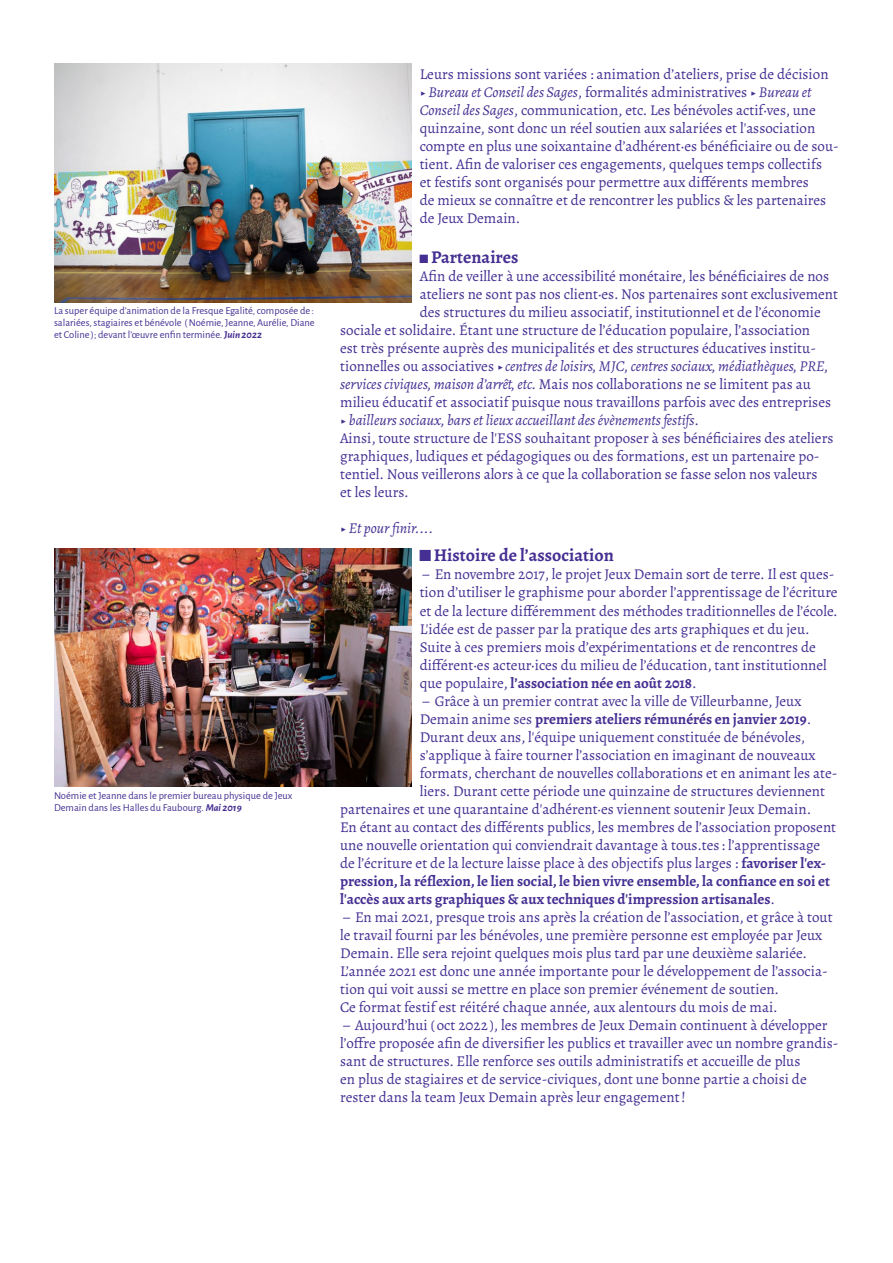
<style>
.page{position:relative;width:893px;height:1263px;background:#fff}
.page>*{position:absolute;margin:0;border:0;box-sizing:border-box;transform-origin:0 0}
.t1{font:700 18px "Alegreya";color:#452f92}
.t2{font:15px/18px "Alegreya";color:#452f92}
.t3{font:italic 15px "Alegreya";color:#452f92}
.t4{font:700 15px "Alegreya";color:#452f92}
.légende{font:10.5px/12px "Alegreya Sans";color:#452f92;text-align:justify}
.s1{font-weight:700;font-style:italic}
.s2{font-style:italic}
.s3{font-style:normal}
.s4{font-size:24px}
.s5{font-weight:700}
.s6{font-weight:400}
</style>
<div class="page">
<img style="left:54px;top:64px;width:357px;height:238px">
<img style="left:54px;top:549px;width:357px;height:237px">
<p class="légende" style="left:54px;top:304px;width:262px">La super équipe d’animation de la Fresque Egalité, composée de : salariées, stagiaires et bénévole ( Noémie, Jeanne, Aurélie, Diane et Coline ); devant l’œuvre enfin terminée. <span class="s1">Juin 2022</span></p>
<p class="légende" style="left:54px;top:789px;width:240px">Noémie et Jeanne dans le premier bureau physique de Jeux<br>Demain dans les Halles du Faubourg. <span class="s1">Mai 2019</span></p>
<p class="t2" style="left:420px;top:65px;width:421px">Leurs missions sont variées : animation d’ateliers, prise de décision<br><span class="s2">▶ Bureau et Conseil des Sages</span>, formalités administratives <span class="s2">▶ Bureau et Conseil des Sages</span>, communication, etc. Les bénévoles actif·ves, une quinzaine, sont donc un réel soutien aux salariées et l'association compte en plus une soixantaine d’adhérent·es bénéficiaire ou de sou&shy;tient. Afin de valoriser ces engagements, quelques temps collectifs<br>et festifs sont organisés pour permettre aux différents membres<br>de mieux se connaître et de rencontrer les publics &amp; les partenaires de Jeux Demain.</p>
<p class="t1" style="left:420px;top:245px;width:100px">◼ Partenaires</p>
<p class="t2" style="left:420px;top:267px;width:411px">Afin de veiller à une accessibilité monétaire, les bénéficiaires de nos</p>
<p class="t2" style="left:420px;top:285px;width:420px">ateliers ne sont pas nos client·es. Nos partenaires sont exclusivement</p>
<p class="t2" style="left:420px;top:303px;width:403px">des structures du milieu associatif, institutionnel et de l’économie</p>
<p class="t2" style="left:340px;top:321px;width:471px">sociale et solidaire. Étant une structure de l’éducation populaire, l’association</p>
<p class="t2" style="left:340px;top:339px;width:477px">est très présente auprès des municipalités et des structures éducatives institu-</p>
<p class="t3" style="left:340px;top:356px;width:489px"><span class="s3">tionnelles ou associatives ▶</span> centres de loisirs, MJC, centres sociaux, médiathèques, PRE,</p>
<p class="t2" style="left:340px;top:375px;width:472px"><span class="s2">services civiques, maison d’arrêt, etc.</span> Mais nos collaborations ne se limitent pas au</p>
<p class="t2" style="left:340px;top:393px;width:492px">milieu éducatif et associatif puisque nous travaillons parfois avec des entreprises</p>
<p class="t3" style="left:340px;top:410px;width:360px"><span class="s3">▶</span> bailleurs sociaux, bars et lieux accueillant des évènements festifs<span class="s3">.</span></p>
<p class="t2" style="left:340px;top:429px;width:495px">Ainsi, toute structure de l'ESS souhaitant proposer à ses bénéficiaires des ateliers graphiques, ludiques et pédagogiques ou des formations, est un partenaire po&shy;tentiel. Nous veillerons alors à ce que la collaboration se fasse selon nos valeurs<br>et les leurs.</p>
<p class="t3" style="left:340px;top:518px;width:95px"><span class="s3">▶</span> Et pour finir....</p>
<p class="t1" style="left:420px;top:544px;width:196px"><span class="s4">◼</span> Histoire de l’association</p>
<p class="t2" style="left:420px;top:565px;width:420px">– En novembre 2017, le projet Jeux Demain sort de terre. Il est ques&shy;tion d’utiliser le graphisme pour aborder l’apprentissage de l’écriture et de la lecture différemment des méthodes traditionnelles de l’école.<br>L'idée est de passer par la pratique des arts graphiques et du jeu.<br>Suite à ces premiers mois d’expérimentations et de rencontres de différent·es acteur·ices du milieu de l’éducation, tant institutionnel que populaire, <span class="s5">l’association née en août 2018</span>.</p>
<p class="t2" style="left:422px;top:691px;width:381px">– Grâce à un premier contrat avec la ville de Villeurbanne, Jeux</p>
<p class="t4" style="left:420px;top:709px;width:393px"><span class="s6">Demain anime ses</span> premiers ateliers rémunérés en janvier 2019<span class="s6">.</span></p>
<p class="t2" style="left:420px;top:727px;width:387px">Durant deux ans, l'équipe uniquement constituée de bénévoles,</p>
<p class="t2" style="left:420px;top:745px;width:398px">s’applique à faire tourner l’association en imaginant de nouveaux</p>
<p class="t2" style="left:420px;top:763px;width:419px">formats, cherchant de nouvelles collaborations et en animant les ate-</p>
<p class="t2" style="left:420px;top:781px;width:407px">liers. Durant cette période une quinzaine de structures deviennent</p>
<p class="t2" style="left:340px;top:799px;width:473px">partenaires et une quarantaine d'adhérent·es viennent soutenir Jeux Demain.</p>
<p class="t2" style="left:340px;top:817px;width:497px">En étant au contact des différents publics, les membres de l’association proposent une nouvelle orientation qui conviendrait davantage à tous.tes : l’apprentissage de l’écriture et de la lecture laisse place à des objectifs plus larges : <span class="s5">favoriser l'ex&shy;pression, la réflexion, le lien social, le bien vivre ensemble, la confiance en soi et l'accès aux arts graphiques &amp; aux techniques d'impression artisanales</span>.</p>
<p class="t2" style="left:340px;top:907px;width:494px">– En mai 2021, presque trois ans après la création de l’association, et grâce à tout le travail fourni par les bénévoles, une première personne est employée par Jeux<br>Demain. Elle sera rejoint quelques mois plus tard par une deuxième salariée.</p>
<p class="t2" style="left:340px;top:961px;width:489px">L’année 2021 est donc une année importante pour le développement de l’associa&shy;tion qui voit aussi se mettre en place son premier événement de soutien.<br>Ce format festif est réitéré chaque année, aux alentours du mois de mai.</p>
<p class="t2" style="left:340px;top:1015px;width:500px">– Aujourd’hui ( oct 2022 ), les membres de Jeux Demain continuent à développer l’offre proposée afin de diversifier les publics et travailler avec un nombre grandis&shy;sant de structures. Elle renforce ses outils administratifs et accueille de plus<br>en plus de stagiaires et de service-civiques, dont une bonne partie a choisi de rester dans la team Jeux Demain après leur engagement !</p>
</div>
